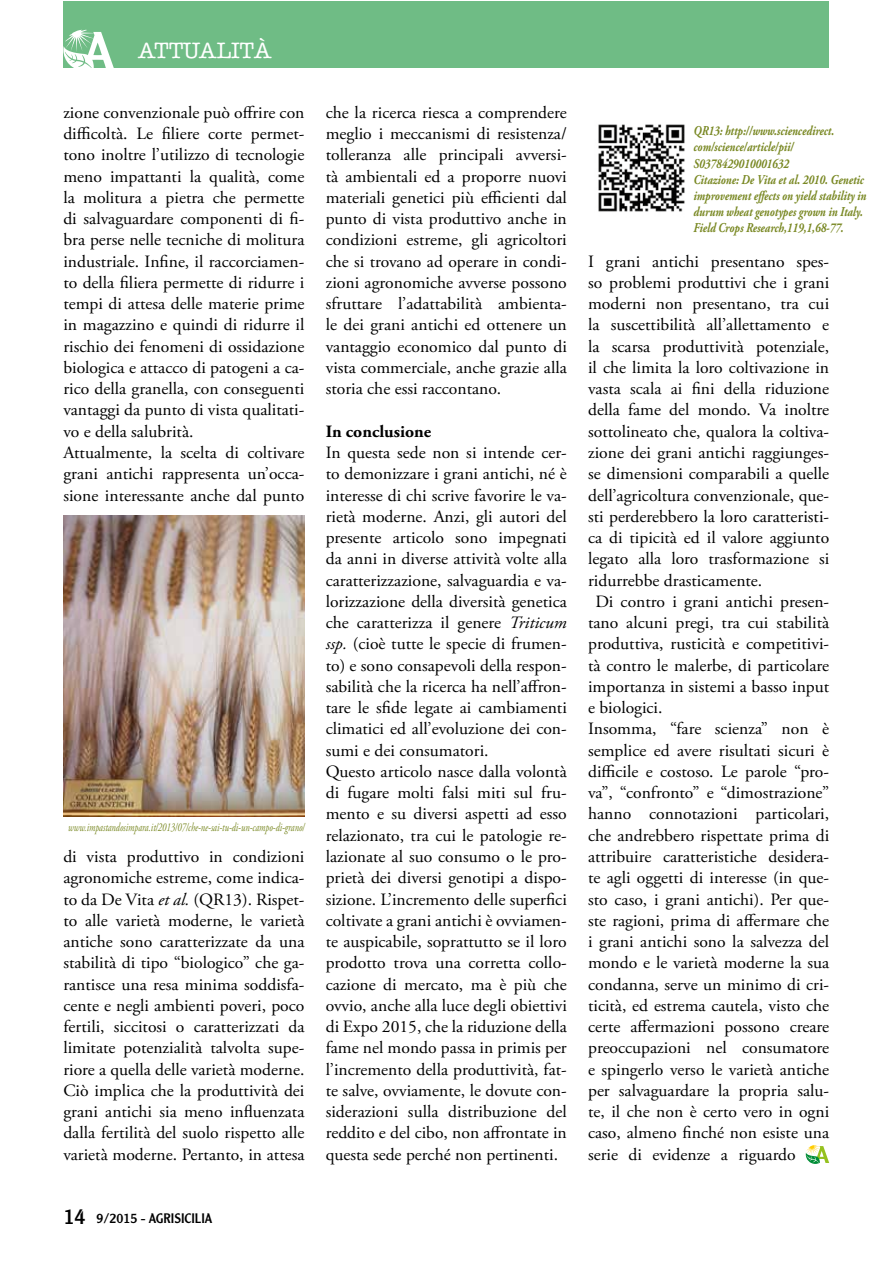
<style>
.page{position:relative;width:893px;height:1263px;background:#fff}
.page>*{position:absolute;margin:0;border:0;box-sizing:border-box;transform-origin:0 0}
.t1{font:500 22.5px "American Typewriter";color:#fff}
.t2{font:17.25px/21.3px "Adobe Garamond Pro";color:#000}
.t3{font:700 17.25px "Adobe Garamond Pro";color:#000}
.t4{font:italic 700 13.5px/16.2px "Adobe Garamond Pro";color:#798823;scale:.8 1}
.t5{font:13.5px "Clearface Gothic LH";color:#000}
.t6{font:italic 12px "Adobe Garamond Pro";color:#798823;scale:.72 1}
.s1{font-style:italic}
.s2{font-size:21px}
</style>
<div class="page">
<div style="left:64px;top:1px;width:765px;height:67px;background:#6fbc85"></div>
<svg style="left:63px;top:30px;width:51px;height:38px"></svg>
<svg style="left:806px;top:1145px;width:23px;height:19px"></svg>
<img style="left:64px;top:516px;width:240px;height:300px">
<img style="left:598px;top:124px;width:87px;height:88px">
<h1 class="t1" style="left:138px;top:38px;width:135px">ATTUALITÀ</h1>
<p class="t2" style="left:63px;top:102px;width:243px">zione convenzionale può offrire con difficoltà. Le filiere corte permet&shy;tono inoltre l’utilizzo di tecnologie meno impattanti la qualità, come la molitura a pietra che permette di salvaguardare componenti di fi&shy;bra perse nelle tecniche di molitura industriale. Infine, il raccorciamen&shy;to della filiera permette di ridurre i tempi di attesa delle materie prime in magazzino e quindi di ridurre il rischio dei fenomeni di ossidazione biologica e attacco di patogeni a ca&shy;rico della granella, con conseguenti vantaggi da punto di vista qualitati&shy;vo e della salubrità.<br>Attualmente, la scelta di coltivare grani antichi rappresenta un’occa&shy;sione interessante anche dal punto</p>
<p class="t6" style="left:68px;top:820px;width:330px">www.impastandosimpara.it/2013/07/che-ne-sai-tu-di-un-campo-di-grano/</p>
<p class="t2" style="left:63px;top:846px;width:243px;text-align:justify">di vista produttivo in condizioni agronomiche estreme, come indica&shy;to da De Vita <span class="s1">et al.</span> (QR13). Rispet&shy;to alle varietà moderne, le varietà antiche sono caratterizzate da una stabilità di tipo “biologico” che ga&shy;rantisce una resa minima soddisfa&shy;cente e negli ambienti poveri, poco fertili, siccitosi o caratterizzati da limitate potenzialità talvolta supe&shy;riore a quella delle varietà moderne.<br>Ciò implica che la produttività dei grani antichi sia meno influenzata dalla fertilità del suolo rispetto alle varietà moderne. Pertanto, in attesa</p>
<p class="t5" style="left:64px;top:1209px;width:150px"><span class="s2">14</span> 9/2015 - AGRISICILIA</p>
<p class="t2" style="left:326px;top:102px;width:243px;text-align:justify">che la ricerca riesca a comprendere meglio i meccanismi di resistenza/ tolleranza alle principali avversi&shy;tà ambientali ed a proporre nuovi materiali genetici più efficienti dal punto di vista produttivo anche in condizioni estreme, gli agricoltori che si trovano ad operare in condi&shy;zioni agronomiche avverse possono sfruttare l’adattabilità ambienta&shy;le dei grani antichi ed ottenere un vantaggio economico dal punto di vista commerciale, anche grazie alla storia che essi raccontano.</p>
<p class="t3" style="left:326px;top:421px;width:107px">In conclusione</p>
<p class="t2" style="left:326px;top:442px;width:243px">In questa sede non si intende cer&shy;to demonizzare i grani antichi, né è interesse di chi scrive favorire le va&shy;rietà moderne. Anzi, gli autori del presente articolo sono impegnati da anni in diverse attività volte alla caratterizzazione, salvaguardia e va&shy;lorizzazione della diversità genetica che caratterizza il genere <span class="s1">Triticum ssp.</span> (cioè tutte le specie di frumen&shy;to) e sono consapevoli della respon&shy;sabilità che la ricerca ha nell’affron&shy;tare le sfide legate ai cambiamenti climatici ed all’evoluzione dei con&shy;sumi e dei consumatori.<br>Questo articolo nasce dalla volontà di fugare molti falsi miti sul fru&shy;mento e su diversi aspetti ad esso relazionato, tra cui le patologie re&shy;lazionate al suo consumo o le pro&shy;prietà dei diversi genotipi a dispo&shy;sizione. L’incremento delle superfici coltivate a grani antichi è ovviamen&shy;te auspicabile, soprattutto se il loro prodotto trova una corretta collo&shy;cazione di mercato, ma è più che ovvio, anche alla luce degli obiettivi di Expo 2015, che la riduzione della fame nel mondo passa in primis per l’incremento della produttività, fat&shy;te salve, ovviamente, le dovute con&shy;siderazioni sulla distribuzione del reddito e del cibo, non affrontate in questa sede perché non pertinenti.</p>
<p class="t4" style="left:693px;top:123px;width:218px">QR13: http://www.sciencedirect. com/science/article/pii/ S0378429010001632<br>Citazione: De Vita et al. 2010. Genetic improvement effects on yield stability in durum wheat genotypes grown in Italy.<br>Field Crops Research,119,1,68-77.</p>
<p class="t2" style="left:588px;top:251px;width:243px">I grani antichi presentano spes-</p>
<p class="t2" style="left:588px;top:272px;width:243px">so problemi produttivi che i grani</p>
<p class="t2" style="left:588px;top:294px;width:243px">moderni non presentano, tra cui</p>
<p class="t2" style="left:588px;top:315px;width:243px">la suscettibilità all’allettamento e</p>
<p class="t2" style="left:588px;top:336px;width:243px">la scarsa produttività potenziale,</p>
<p class="t2" style="left:588px;top:357px;width:243px">il che limita la loro coltivazione in</p>
<p class="t2" style="left:588px;top:379px;width:243px">vasta scala ai fini della riduzione</p>
<p class="t2" style="left:588px;top:400px;width:243px">della fame del mondo. Va inoltre</p>
<p class="t2" style="left:588px;top:421px;width:243px">sottolineato che, qualora la coltiva-</p>
<p class="t2" style="left:588px;top:442px;width:243px">zione dei grani antichi raggiunges-</p>
<p class="t2" style="left:588px;top:464px;width:243px">se dimensioni comparabili a quelle</p>
<p class="t2" style="left:588px;top:485px;width:243px">dell’agricoltura convenzionale, que-</p>
<p class="t2" style="left:588px;top:506px;width:243px">sti perderebbero la loro caratteristi-</p>
<p class="t2" style="left:588px;top:527px;width:243px">ca di tipicità ed il valore aggiunto</p>
<p class="t2" style="left:588px;top:549px;width:243px">legato alla loro trasformazione si</p>
<p class="t2" style="left:588px;top:570px;width:176px">ridurrebbe drasticamente.</p>
<p class="t2" style="left:595px;top:591px;width:235px">Di contro i grani antichi presen-</p>
<p class="t2" style="left:588px;top:613px;width:243px">tano alcuni pregi, tra cui stabilità</p>
<p class="t2" style="left:588px;top:634px;width:243px">produttiva, rusticità e competitivi-</p>
<p class="t2" style="left:588px;top:655px;width:243px">tà contro le malerbe, di particolare</p>
<p class="t2" style="left:588px;top:676px;width:243px">importanza in sistemi a basso input</p>
<p class="t2" style="left:588px;top:698px;width:76px">e biologici.</p>
<p class="t2" style="left:588px;top:719px;width:243px">Insomma, “fare scienza” non è</p>
<p class="t2" style="left:588px;top:740px;width:243px">semplice ed avere risultati sicuri è</p>
<p class="t2" style="left:588px;top:761px;width:243px">difficile e costoso. Le parole “pro-</p>
<p class="t2" style="left:588px;top:783px;width:243px">va”, “confronto” e “dimostrazione”</p>
<p class="t2" style="left:588px;top:804px;width:243px">hanno connotazioni particolari,</p>
<p class="t2" style="left:588px;top:825px;width:243px">che andrebbero rispettate prima di</p>
<p class="t2" style="left:588px;top:846px;width:243px">attribuire caratteristiche desidera-</p>
<p class="t2" style="left:588px;top:868px;width:243px">te agli oggetti di interesse (in que-</p>
<p class="t2" style="left:588px;top:889px;width:243px">sto caso, i grani antichi). Per que-</p>
<p class="t2" style="left:588px;top:910px;width:243px">ste ragioni, prima di affermare che</p>
<p class="t2" style="left:588px;top:931px;width:243px">i grani antichi sono la salvezza del</p>
<p class="t2" style="left:588px;top:953px;width:243px">mondo e le varietà moderne la sua</p>
<p class="t2" style="left:588px;top:974px;width:243px">condanna, serve un minimo di cri-</p>
<p class="t2" style="left:588px;top:995px;width:243px">ticità, ed estrema cautela, visto che</p>
<p class="t2" style="left:588px;top:1016px;width:243px">certe affermazioni possono creare</p>
<p class="t2" style="left:588px;top:1038px;width:243px">preoccupazioni nel consumatore</p>
<p class="t2" style="left:588px;top:1059px;width:243px">e spingerlo verso le varietà antiche</p>
<p class="t2" style="left:588px;top:1080px;width:243px">per salvaguardare la propria salu-</p>
<p class="t2" style="left:588px;top:1101px;width:243px">te, il che non è certo vero in ogni</p>
<p class="t2" style="left:588px;top:1123px;width:243px">caso, almeno finché non esiste una</p>
<p class="t2" style="left:588px;top:1144px;width:209px">serie di evidenze a riguardo</p>
</div>
